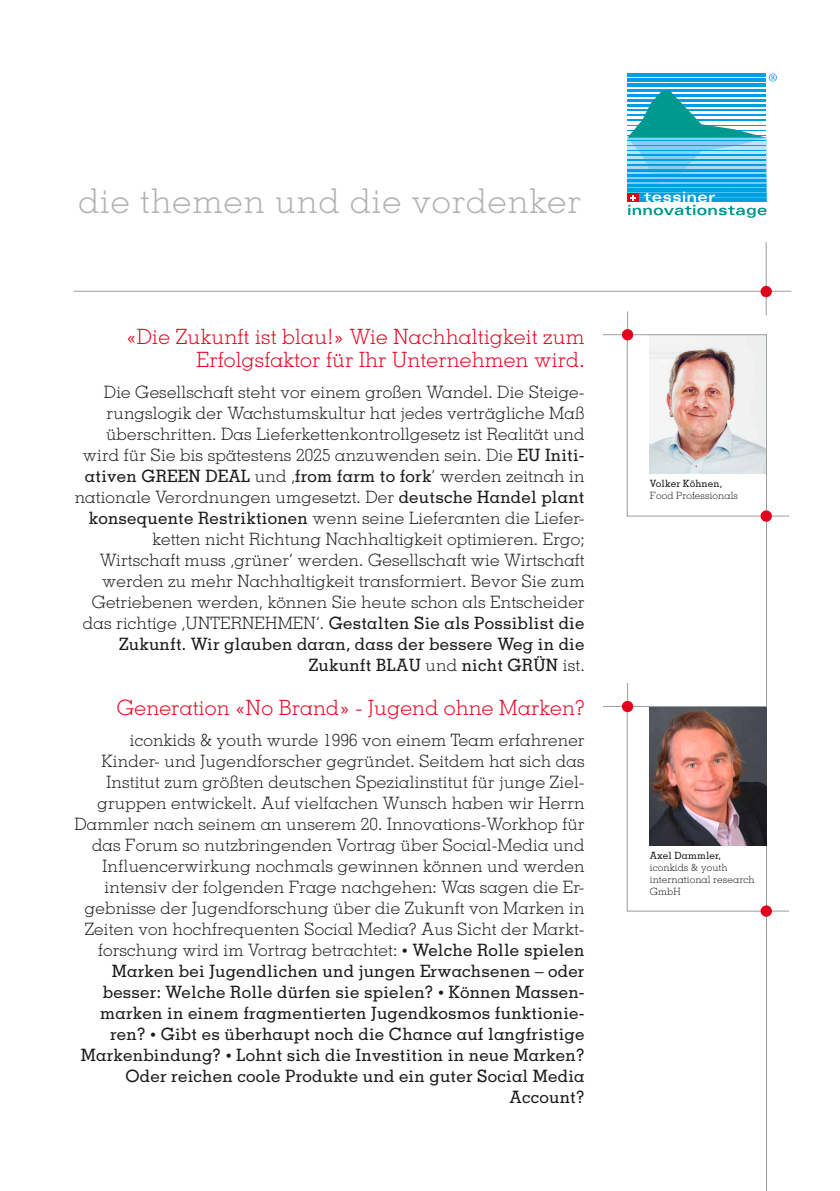
<style>
.page{position:relative;width:840px;height:1191px;background:#fff}
.page>*{position:absolute;margin:0;border:0;box-sizing:border-box;transform-origin:0 0}
.t1{font:300 34px "Memphis LT Std";letter-spacing:.03em;color:#b1b2b3}
.t2{font:300 21px/23px "Memphis LT Std";letter-spacing:.01em;color:#e3001c;text-align:right}
.t3{font:300 17px/21px "Memphis LT Std";letter-spacing:.01em;color:#1a1a18;text-align:right}
.t4{font:300 10px/12px "Memphis LT Std";letter-spacing:.01em;color:#1a1a18}
.t5{font:500 10px "Memphis LT Std";letter-spacing:.01em;color:#1a1a18}
.s1{font-weight:500}
.s2{font-weight:500;font-size:12px}
</style>
<div class="page">
<hr style="left:765px;top:334px;width:1px;height:857px;background:#9c9d9d">
<svg style="left:771px;top:291px;width:19px;height:1px"></svg>
<hr style="left:765px;top:242px;width:1px;height:73px;background:#9c9d9d">
<hr style="left:74px;top:291px;width:692px;height:1px;background:#9c9d9d">
<div style="left:760px;top:286px;width:11px;height:11px;background:#e3001c;border-radius:50%"></div>
<div style="left:627px;top:138px;width:138px;height:64px;background:linear-gradient(to right,#009ee3,#009ee3)"></div>
<hr style="left:627px;top:74px;width:138px;height:3px;background:#009ee3">
<hr style="left:627px;top:79px;width:138px;height:3px;background:#009ee3">
<hr style="left:627px;top:84px;width:138px;height:3px;background:#009ee3">
<hr style="left:627px;top:89px;width:138px;height:3px;background:#009ee3">
<svg style="left:627px;top:91px;width:138px;height:93px"></svg>
<hr style="left:627px;top:188px;width:138px;height:4px;background:#009ee3">
<hr style="left:627px;top:184px;width:138px;height:2px;background:#009ee3">
<hr style="left:627px;top:179px;width:138px;height:2px;background:#009ee3">
<hr style="left:627px;top:174px;width:138px;height:2px;background:#009ee3">
<hr style="left:627px;top:169px;width:138px;height:2px;background:#009ee3">
<hr style="left:627px;top:164px;width:138px;height:2px;background:#009ee3">
<hr style="left:627px;top:159px;width:138px;height:2px;background:#009ee3">
<hr style="left:627px;top:155px;width:138px;height:1px;background:#009ee3">
<hr style="left:627px;top:150px;width:138px;height:1px;background:#009ee3">
<hr style="left:627px;top:145px;width:138px;height:1px;background:#009ee3">
<hr style="left:627px;top:140px;width:138px;height:1px;background:#009ee3">
<svg style="left:768px;top:73px;width:8px;height:8px"></svg>
<svg style="left:627px;top:192px;width:139px;height:26px"></svg>
<svg style="left:603px;top:311px;width:185px;height:206px"></svg>
<div style="left:760px;top:510px;width:11px;height:12px;background:#e3001c;border-radius:50%"></div>
<div style="left:621px;top:329px;width:12px;height:11px;background:#e3001c;border-radius:50%"></div>
<svg style="left:603px;top:683px;width:185px;height:229px"></svg>
<div style="left:760px;top:905px;width:11px;height:11px;background:#e3001c;border-radius:50%"></div>
<div style="left:621px;top:701px;width:12px;height:11px;background:#e3001c;border-radius:50%"></div>
<h1 class="t1" style="left:78px;top:180px;width:503px">die themen und die vordenker</h1>
<p class="t2" style="left:126px;top:325px;width:459px">«Die Zukunft ist blau!» Wie Nachhaltigkeit zum<br>Erfolgsfaktor für Ihr Unternehmen wird.</p>
<p class="t3" style="left:75px;top:381px;width:511px">Die Gesellschaft steht vor einem großen Wandel. Die Steige&shy;rungslogik der Wachstumskultur hat jedes verträgliche Maß überschritten. Das Lieferkettenkontrollgesetz ist Realität und wird für Sie bis spätestens 2025 anzuwenden sein. Die <span class="s1">EU Initi&shy;ativen GREEN DEAL</span> und ‚<span class="s1">from farm to fork</span>‘ werden zeitnah in nationale Verordnungen umgesetzt. Der <span class="s1">deutsche Handel plant konsequente Restriktionen</span> wenn seine Lieferanten die Liefer&shy;ketten nicht Richtung Nachhaltigkeit optimieren. Ergo; Wirtschaft muss ‚grüner‘ werden. Gesellschaft wie Wirtschaft werden zu mehr Nachhaltigkeit transformiert. Bevor Sie zum Getriebenen werden, können Sie heute schon als Entscheider das richtige ‚UNTERNEHMEN‘. <span class="s1">Gestalten Sie als Possiblist die Zukunft. Wir glauben daran, dass der bessere Weg in die Zukunft BLAU</span> und <span class="s1">nicht GRÜN</span> ist.</p>
<p class="t2" style="left:117px;top:696px;width:469px">Generation «No Brand» - Jugend ohne Marken?</p>
<p class="t3" style="left:74px;top:729px;width:511px">iconkids &amp; youth wurde 1996 von einem Team erfahrener Kinder- und Jugendforscher gegründet. Seitdem hat sich das Institut zum größten deutschen Spezialinstitut für junge Ziel&shy;gruppen entwickelt. Auf vielfachen Wunsch haben wir Herrn Dammler nach seinem an unserem 20. Innovations-Workhop für das Forum so nutzbringenden Vortrag über Social-Media und Influencerwirkung nochmals gewinnen können und werden intensiv der folgenden Frage nachgehen: Was sagen die Er&shy;gebnisse der Jugendforschung über die Zukunft von Marken in Zeiten von hochfrequenten Social Media? Aus Sicht der Markt&shy;forschung wird im Vortrag betrachtet: <span class="s2">•</span> <span class="s1">Welche Rolle spielen Marken bei Jugendlichen und jungen Erwachsenen – oder besser: Welche Rolle dürfen sie spielen?</span> <span class="s2">•</span> <span class="s1">Können Massen&shy;marken in einem fragmentierten Jugendkosmos funktionie&shy;ren?</span> <span class="s2">•</span> <span class="s1">Gibt es überhaupt noch die Chance auf langfristige Markenbindung?</span> <span class="s2">•</span> <span class="s1">Lohnt sich die Investition in neue Marken?<br>Oder reichen coole Produkte und ein guter Social Media Account?</span></p>
<p class="t5" style="left:649px;top:477px;width:74px">Volker Köhnen,</p>
<p class="t4" style="left:649px;top:490px;width:90px">Food Professionals</p>
<p class="t5" style="left:649px;top:849px;width:73px">Axel Dammler,</p>
<p class="t4" style="left:649px;top:861px;width:106px">iconkids &amp; youth international research<br>GmbH</p>
</div>
